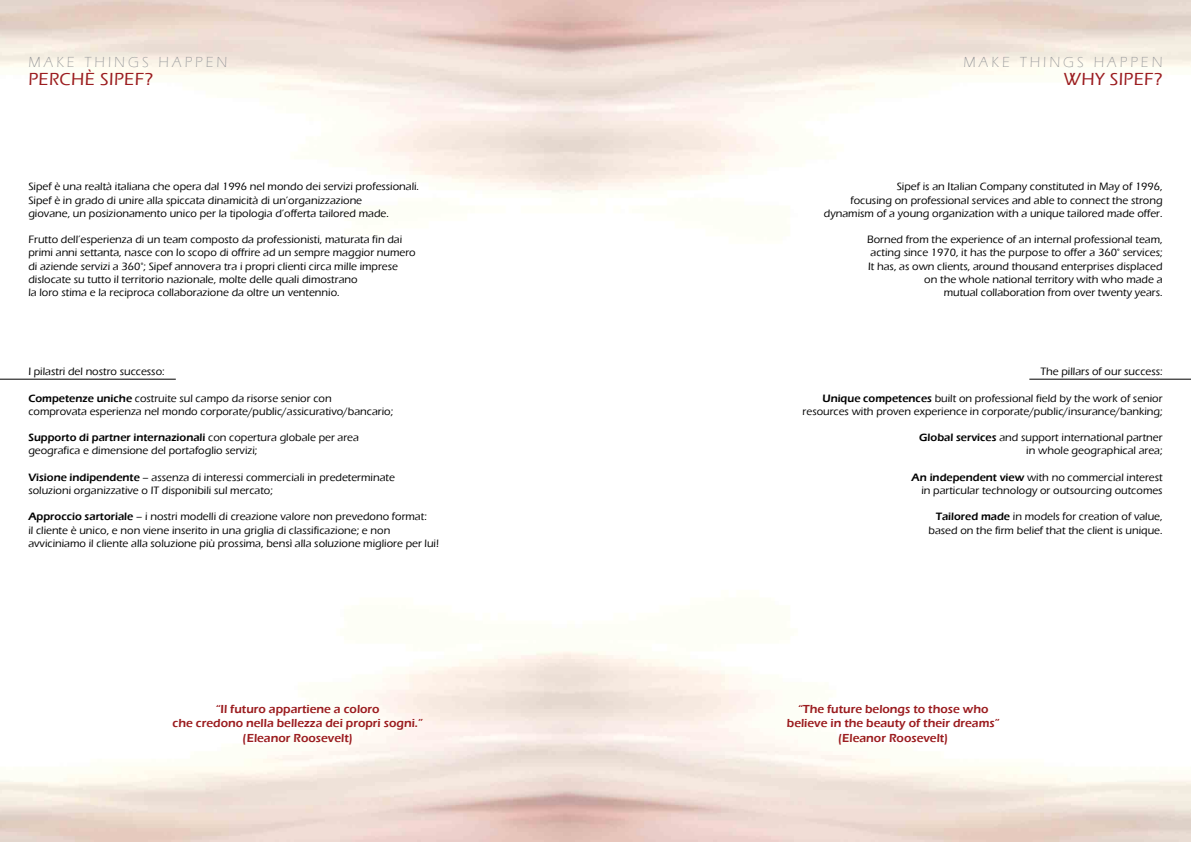
<style>
.page{position:relative;width:1191px;height:842px;background:#fff}
.page>*{position:absolute;margin:0;border:0;box-sizing:border-box;transform-origin:0 0}
.t1{font:500 18px "Eras ITC";letter-spacing:.02em;color:#9b1c1f}
.t2{font:300 15px "Eras ITC";letter-spacing:.2em;color:#939598}
.t3{font:600 12px/14.4px "Eras ITC";color:#9b1c1f;text-align:center}
.t4{font:500 11px/13.2px "Eras ITC";color:#000}
.s1{font-weight:600}
</style>
<div class="page">
<hr style="left:0;top:379px;width:176px;height:1px;background:#000">
<hr style="left:1029px;top:379px;width:162px;height:1px;background:#000">
<h2 class="t2" style="left:28px;top:54px;width:201px">MAKE TH INGS HAPPEN</h2>
<h2 class="t2" style="left:963px;top:54px;width:201px">MAKE TH INGS HAPPEN</h2>
<h1 class="t1" style="left:28px;top:69px;width:126px">PERCHè SIPEF?</h1>
<h1 class="t1" style="left:1063px;top:69px;width:101px">why SIPEF?</h1>
<p class="t4" style="left:28px;top:180px;width:392px">Sipef è una realtà italiana che opera dal 1996 nel mondo dei servizi professionali.<br>Sipef è in grado di unire alla spiccata dinamicità di un’organizzazione<br>giovane, un posizionamento unico per la tipologia d’offerta tailored made.</p>
<p class="t4" style="left:28px;top:233px;width:389px">Frutto dell’esperienza di un team composto da professionisti, maturata fin dai primi anni settanta, nasce con lo scopo di offrire ad un sempre maggior numero di aziende servizi a 360°; Sipef annovera tra i propri clienti circa mille imprese dislocate su tutto il territorio nazionale, molte delle quali dimostrano<br>la loro stima e la reciproca collaborazione da oltre un ventennio.</p>
<p class="t4" style="left:28px;top:365px;width:138px">I pilastri del nostro successo:</p>
<p class="t4" style="left:28px;top:391px;width:366px"><span class="s1">Competenze uniche</span> costruite sul campo da risorse senior con<br>comprovata esperienza nel mondo corporate/public/assicurativo/bancario;</p>
<p class="t4" style="left:28px;top:431px;width:332px"><span class="s1">Supporto di partner internazionali</span> con copertura globale per area geografica e dimensione del portafoglio servizi;</p>
<p class="t4" style="left:28px;top:471px;width:368px"><span class="s1">Visione indipendente</span> – assenza di interessi commerciali in predeterminate soluzioni organizzative o IT disponibili sul mercato;</p>
<p class="t4" style="left:28px;top:510px;width:412px"><span class="s1">Approccio sartoriale</span> – i nostri modelli di creazione valore non prevedono format:<br>il cliente è unico, e non viene inserito in una griglia di classificazione; e non avviciniamo il cliente alla soluzione più prossima, bensì alla soluzione migliore per lui!</p>
<p class="t4" style="left:824px;top:180px;width:340px;text-align:right">Sipef is an Italian Company constituted in May of 1996,<br>focusing on professional services and able to connect the strong dynamism of a young organization with a unique tailored made offer.</p>
<p class="t4" style="left:867px;top:233px;width:297px;text-align:right">Borned from the experience of an internal professional team, acting since 1970, it has the purpose to offer a 360° services; It has, as own clients, around thousand enterprises displaced on the whole national territory with who made a<br>mutual collaboration from over twenty years.</p>
<p class="t4" style="left:1040px;top:365px;width:124px">The pillars of our success:</p>
<p class="t4" style="left:802px;top:391px;width:361px;text-align:right"><span class="s1">Unique competences</span> built on professional field by the work of senior resources with proven experience in corporate/public/insurance/banking;</p>
<p class="t4" style="left:919px;top:431px;width:245px;text-align:right"><span class="s1">Global services</span> and support international partner in whole geographical area;</p>
<p class="t4" style="left:911px;top:471px;width:252px;text-align:right"><span class="s1">An independent view</span> with no commercial interest in particular technology or outsourcing outcomes</p>
<p class="t4" style="left:928px;top:510px;width:236px;text-align:right"><span class="s1">Tailored made</span> in models for creation of value, based on the firm belief that the client is unique.</p>
<p class="t3" style="left:173px;top:702px;width:252px">“Il futuro appartiene a coloro<br>che credono nella bellezza dei propri sogni.” (Eleanor Roosevelt)</p>
<p class="t3" style="left:787px;top:702px;width:214px">“The future belongs to those who believe in the beauty of their dreams” (Eleanor Roosevelt)</p>
</div>
